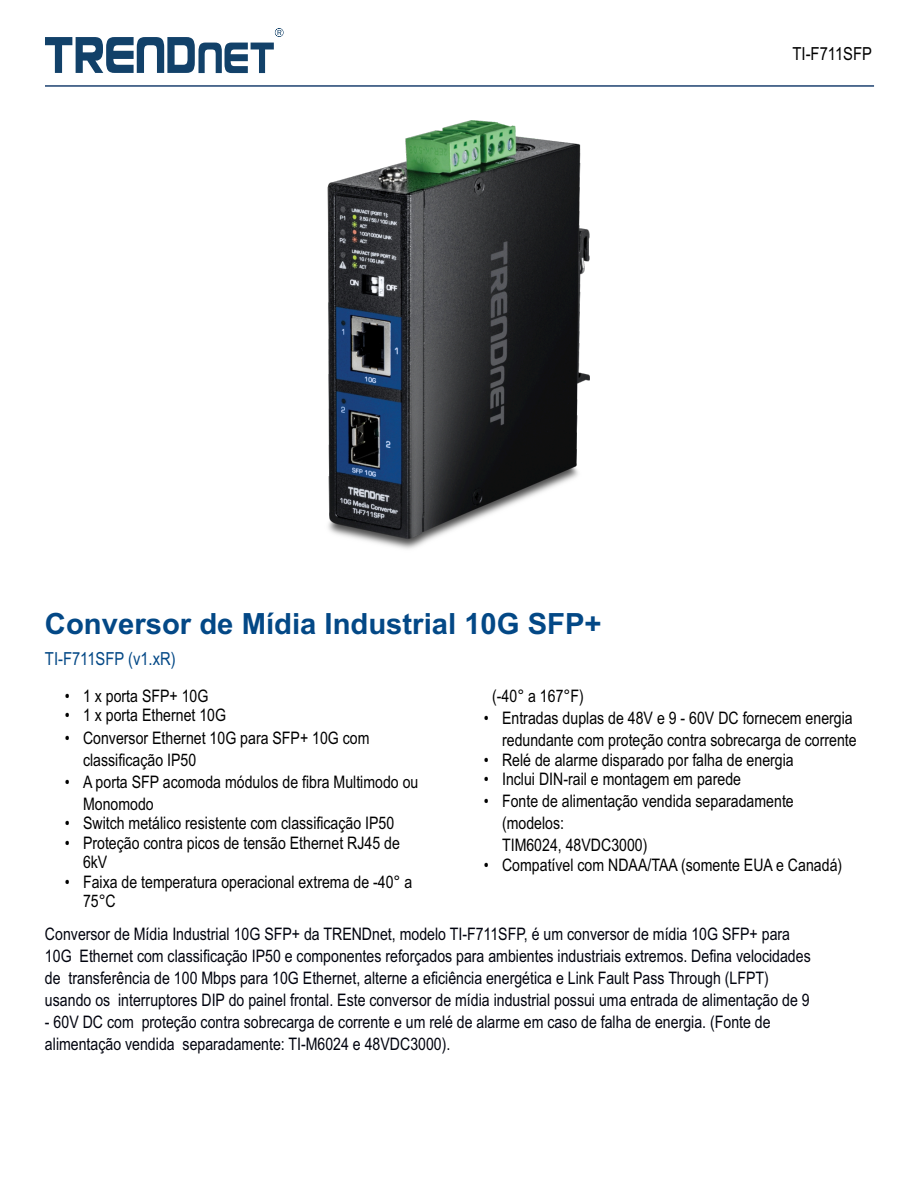
<style>
.page{position:relative;width:918px;height:1188px;background:#fff}
.page>*{position:absolute;margin:0;border:0;box-sizing:border-box;transform-origin:0 0}
.t1{font:700 29.25px "Arial";color:#034886}
.t2{font:18px "Arial Narrow";color:#034886}
.t3{font:18px "Arial Narrow";color:#000}
.t4{font:17.25px/22px "Arial Narrow";color:#000}
.t5{font:17.25px/22px "Arial Narrow";color:#00030e}
</style>
<div class="page">
<svg style="left:45px;top:28px;width:239px;height:45px"></svg>
<hr style="left:45px;top:85px;width:829px;height:2px;background:#32537d">
<img style="left:327px;top:120px;width:263px;height:429px">
<p class="t3" style="left:793px;top:47px;width:81px">TI-F711SFP</p>
<h1 class="t1" style="left:45px;top:613px;width:558px">Conversor de Mídia Industrial 10G SFP+</h1>
<p class="t2" style="left:45px;top:652px;width:132px">TI-F711SFP (v1.xR)</p>
<p class="t4" style="left:65px;top:686px;width:145px">• 1 x porta SFP+ 10G</p>
<p class="t4" style="left:65px;top:706px;width:163px">• 1 x porta Ethernet 10G</p>
<p class="t4" style="left:83px;top:728px;width:288px;text-indent:-18px">• Conversor Ethernet 10G para SFP+ 10G com classificação IP50</p>
<p class="t4" style="left:83px;top:772px;width:337px;text-indent:-18px">• A porta SFP acomoda módulos de fibra Multimodo ou<br>Monomodo</p>
<p class="t4" style="left:65px;top:814px;width:331px">• Switch metálico resistente com classificação IP50</p>
<p class="t4" style="left:83px;top:835px;width:318px;line-height:19.5px;text-indent:-18px">• Proteção contra picos de tensão Ethernet RJ45 de<br>6kV</p>
<p class="t4" style="left:83px;top:874px;width:331px;line-height:19.4px;text-indent:-18px">• Faixa de temperatura operacional extrema de -40° a<br>75°C</p>
<p class="t4" style="left:492px;top:686px;width:93px">(-40° a 167°F)</p>
<p class="t4" style="left:484px;top:708px;width:374px;text-align:right">• Entradas duplas de 48V e 9 - 60V DC fornecem energia redundante com proteção contra sobrecarga de corrente</p>
<p class="t4" style="left:484px;top:750px;width:311px">• Relé de alarme disparado por falha de energia</p>
<p class="t4" style="left:484px;top:770px;width:259px">• Inclui DIN-rail e montagem em parede</p>
<p class="t4" style="left:502px;top:792px;width:293px;text-indent:-18px">• Fonte de alimentação vendida separadamente (modelos:<br>TIM6024, 48VDC3000)</p>
<p class="t4" style="left:484px;top:855px;width:360px">• Compatível com NDAA/TAA (somente EUA e Canadá)</p>
<p class="t5" style="left:45px;top:924px;width:767px">Conversor de Mídia Industrial 10G SFP+ da TRENDnet, modelo TI-F711SFP, é um conversor de mídia 10G SFP+ para 10G Ethernet com classificação IP50 e componentes reforçados para ambientes industriais extremos. Defina velocidades de transferência de 100 Mbps para 10G Ethernet, alterne a eficiência energética e Link Fault Pass Through (LFPT) usando os interruptores DIP do painel frontal. Este conversor de mídia industrial possui uma entrada de alimentação de 9</p>
<p class="t5" style="left:45px;top:1013px;width:727px">- 60V DC com proteção contra sobrecarga de corrente e um relé de alarme em caso de falha de energia. (Fonte de alimentação vendida separadamente: TI-M6024 e 48VDC3000).</p>
</div>
